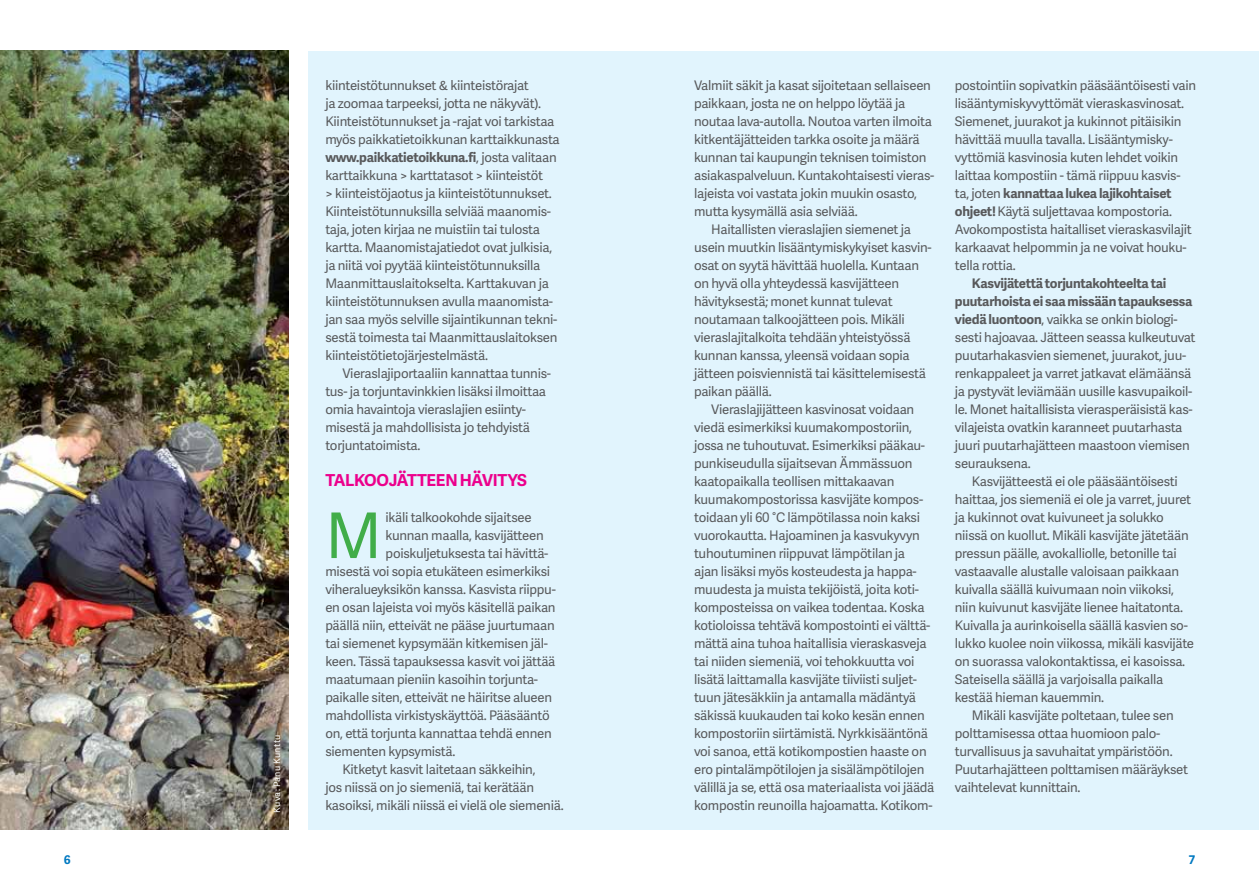
<style>
.page{position:relative;width:1259px;height:893px;background:#fff}
.page>*{position:absolute;margin:0;border:0;box-sizing:border-box;transform-origin:0 0}
.t1{font:62.85px "Adelle Sans";color:#41ad49}
.t2{font:700 16.5px "Adelle Sans";letter-spacing:-.02em;color:#ec008c}
.t3{font:13.2px/18px "Adelle Sans";letter-spacing:-.02em;color:#58595b}
.t4{font:700 12px "Adelle Sans";color:#0079c1}
.t5{font:9px "Adelle Sans";letter-spacing:.02em;color:#fff}
.s1{font-weight:700}
</style>
<div class="page">
<div style="left:309px;top:51px;width:950px;height:778px;background:#e1f4fd"></div>
<img style="left:0;top:51px;width:289px;height:778px">
<p class="t5" style="left:270px;top:813px;width:80px;rotate:-90deg">Kuva: Panu Kunttu</p>
<p class="t3" style="left:325px;top:76px;width:236px">kiinteistötunnukset &amp; kiinteistörajat<br>ja zoomaa tarpeeksi, jotta ne näkyvät).<br>Kiinteistötunnukset ja -rajat voi tarkistaa myös paikkatietoikkunan karttaikkunasta <span class="s1">www.paikkatietoikkuna.fi</span>, josta valitaan karttaikkuna &gt; karttatasot &gt; kiinteistöt<br>&gt; kiinteistöjaotus ja kiinteistötunnukset.<br>Kiinteistötunnuksilla selviää maanomis&shy;taja, joten kirjaa ne muistiin tai tulosta kartta. Maanomistajatiedot ovat julkisia, ja niitä voi pyytää kiinteistötunnuksilla Maanmittauslaitokselta. Karttakuvan ja kiinteistötunnuksen avulla maanomista&shy;jan saa myös selville sijaintikunnan tekni&shy;sestä toimesta tai Maanmittauslaitoksen kiinteistötietojärjestelmästä.</p>
<p class="t3" style="left:325px;top:364px;width:227px;text-indent:17px">Vieraslajiportaaliin kannattaa tunnis&shy;tus- ja torjuntavinkkien lisäksi ilmoittaa omia havaintoja vieraslajien esiinty&shy;misestä ja mahdollisista jo tehdyistä torjuntatoimista.</p>
<p class="t2" style="left:325px;top:468px;width:203px">TALKOOJÄTTEEN HÄVITYS</p>
<h1 class="t1" style="left:325px;top:491px;width:58px">M</h1>
<p class="t3" style="left:385px;top:508px;width:147px">ikäli talkookohde sijaitsee</p>
<p class="t3" style="left:385px;top:526px;width:160px">kunnan maalla, kasvijätteen</p>
<p class="t3" style="left:385px;top:544px;width:164px">poiskuljetuksesta tai hävittä-</p>
<p class="t3" style="left:325px;top:562px;width:226px">misestä voi sopia etukäteen esimerkiksi</p>
<p class="t3" style="left:325px;top:580px;width:232px">viheralueyksikön kanssa. Kasvista riippu-</p>
<p class="t3" style="left:325px;top:598px;width:232px">en osan lajeista voi myös käsitellä paikan</p>
<p class="t3" style="left:325px;top:616px;width:231px">päällä niin, etteivät ne pääse juurtumaan</p>
<p class="t3" style="left:325px;top:634px;width:224px">tai siemenet kypsymään kitkemisen jäl-</p>
<p class="t3" style="left:325px;top:652px;width:232px">keen. Tässä tapauksessa kasvit voi jättää</p>
<p class="t3" style="left:325px;top:670px;width:214px">maatumaan pieniin kasoihin torjunta-</p>
<p class="t3" style="left:325px;top:688px;width:228px">paikalle siten, etteivät ne häiritse alueen</p>
<p class="t3" style="left:325px;top:706px;width:226px">mahdollista virkistyskäyttöä. Pääsääntö</p>
<p class="t3" style="left:325px;top:724px;width:228px">on, että torjunta kannattaa tehdä ennen</p>
<p class="t3" style="left:325px;top:742px;width:132px">siementen kypsymistä.</p>
<p class="t3" style="left:342px;top:760px;width:195px">Kitketyt kasvit laitetaan säkkeihin,</p>
<p class="t3" style="left:325px;top:778px;width:210px">jos niissä on jo siemeniä, tai kerätään</p>
<p class="t3" style="left:325px;top:796px;width:240px">kasoiksi, mikäli niissä ei vielä ole siemeniä.</p>
<p class="t3" style="left:694px;top:76px;width:238px">Valmiit säkit ja kasat sijoitetaan sellaiseen</p>
<p class="t3" style="left:694px;top:94px;width:213px">paikkaan, josta ne on helppo löytää ja</p>
<p class="t3" style="left:694px;top:112px;width:239px">noutaa lava-autolla. Noutoa varten ilmoita</p>
<p class="t3" style="left:694px;top:130px;width:227px">kitkentäjätteiden tarkka osoite ja määrä</p>
<p class="t3" style="left:694px;top:148px;width:234px">kunnan tai kaupungin teknisen toimiston</p>
<p class="t3" style="left:694px;top:166px;width:242px">asiakaspalveluun. Kuntakohtaisesti vieras-</p>
<p class="t3" style="left:694px;top:184px;width:224px">lajeista voi vastata jokin muukin osasto,</p>
<p class="t3" style="left:694px;top:202px;width:165px">mutta kysymällä asia selviää.</p>
<p class="t3" style="left:711px;top:220px;width:201px">Haitallisten vieraslajien siemenet ja</p>
<p class="t3" style="left:694px;top:238px;width:239px">usein muutkin lisääntymiskykyiset kasvin-</p>
<p class="t3" style="left:694px;top:256px;width:227px">osat on syytä hävittää huolella. Kuntaan</p>
<p class="t3" style="left:694px;top:274px;width:206px">on hyvä olla yhteydessä kasvijätteen</p>
<p class="t3" style="left:694px;top:292px;width:200px">hävityksestä; monet kunnat tulevat</p>
<p class="t3" style="left:694px;top:310px;width:212px">noutamaan talkoojätteen pois. Mikäli</p>
<p class="t3" style="left:694px;top:328px;width:218px">vieraslajitalkoita tehdään yhteistyössä</p>
<p class="t3" style="left:694px;top:346px;width:217px">kunnan kanssa, yleensä voidaan sopia</p>
<p class="t3" style="left:694px;top:364px;width:233px">jätteen poisviennistä tai käsittelemisestä</p>
<p class="t3" style="left:694px;top:382px;width:79px">paikan päällä.</p>
<p class="t3" style="left:711px;top:400px;width:205px">Vieraslajijätteen kasvinosat voidaan</p>
<p class="t3" style="left:694px;top:418px;width:219px">viedä esimerkiksi kuumakompostoriin,</p>
<p class="t3" style="left:694px;top:436px;width:232px">jossa ne tuhoutuvat. Esimerkiksi pääkau-</p>
<p class="t3" style="left:694px;top:454px;width:220px">punkiseudulla sijaitsevan Ämmässuon</p>
<p class="t3" style="left:694px;top:472px;width:202px">kaatopaikalla teollisen mittakaavan</p>
<p class="t3" style="left:694px;top:490px;width:231px">kuumakompostorissa kasvijäte kompos-</p>
<p class="t3" style="left:694px;top:508px;width:227px">toidaan yli 60 °C lämpötilassa noin kaksi</p>
<p class="t3" style="left:694px;top:526px;width:227px">vuorokautta. Hajoaminen ja kasvukyvyn</p>
<p class="t3" style="left:694px;top:544px;width:213px">tuhoutuminen riippuvat lämpötilan ja</p>
<p class="t3" style="left:694px;top:562px;width:224px">ajan lisäksi myös kosteudesta ja happa-</p>
<p class="t3" style="left:694px;top:580px;width:226px">muudesta ja muista tekijöistä, joita koti-</p>
<p class="t3" style="left:694px;top:598px;width:232px">komposteissa on vaikea todentaa. Koska</p>
<p class="t3" style="left:694px;top:616px;width:238px">kotioloissa tehtävä kompostointi ei välttä-</p>
<p class="t3" style="left:694px;top:634px;width:234px">mättä aina tuhoa haitallisia vieraskasveja</p>
<p class="t3" style="left:694px;top:652px;width:222px">tai niiden siemeniä, voi tehokkuutta voi</p>
<p class="t3" style="left:694px;top:670px;width:224px">lisätä laittamalla kasvijäte tiiviisti suljet-</p>
<p class="t3" style="left:694px;top:688px;width:223px">tuun jätesäkkiin ja antamalla mädäntyä</p>
<p class="t3" style="left:694px;top:706px;width:232px">säkissä kuukauden tai koko kesän ennen</p>
<p class="t3" style="left:694px;top:724px;width:235px">kompostoriin siirtämistä. Nyrkkisääntönä</p>
<p class="t3" style="left:694px;top:742px;width:234px">voi sanoa, että kotikompostien haaste on</p>
<p class="t3" style="left:694px;top:760px;width:232px">ero pintalämpötilojen ja sisälämpötilojen</p>
<p class="t3" style="left:694px;top:778px;width:242px">välillä ja se, että osa materiaalista voi jäädä</p>
<p class="t3" style="left:694px;top:796px;width:240px">kompostin reunoilla hajoamatta. Kotikom-</p>
<p class="t3" style="left:955px;top:76px;width:243px">postointiin sopivatkin pääsääntöisesti vain lisääntymiskyvyttömät vieraskasvinosat.<br>Siemenet, juurakot ja kukinnot pitäisikin hävittää muulla tavalla. Lisääntymisky&shy;vyttömiä kasvinosia kuten lehdet voikin laittaa kompostiin - tämä riippuu kasvis&shy;ta, joten <span class="s1">kannattaa lukea lajikohtaiset ohjeet!</span> Käytä suljettavaa kompostoria.<br>Avokompostista haitalliset vieraskasvilajit karkaavat helpommin ja ne voivat houku&shy;tella rottia.</p>
<p class="t3" style="left:955px;top:274px;width:242px;text-indent:17px"><span class="s1">Kasvijätettä torjuntakohteelta tai puutarhoista ei saa missään tapauksessa viedä luontoon</span>, vaikka se onkin biologi&shy;sesti hajoavaa. Jätteen seassa kulkeutuvat puutarhakasvien siemenet, juurakot, juu&shy;renkappaleet ja varret jatkavat elämäänsä ja pystyvät leviämään uusille kasvupaikoil&shy;le. Monet haitallisista vierasperäisistä kas&shy;vilajeista ovatkin karanneet puutarhasta juuri puutarhajätteen maastoon viemisen seurauksena.</p>
<p class="t3" style="left:972px;top:472px;width:207px">Kasvijätteestä ei ole pääsääntöisesti</p>
<p class="t3" style="left:955px;top:490px;width:238px">haittaa, jos siemeniä ei ole ja varret, juuret</p>
<p class="t3" style="left:955px;top:508px;width:210px">ja kukinnot ovat kuivuneet ja solukko</p>
<p class="t3" style="left:955px;top:526px;width:235px">niissä on kuollut. Mikäli kasvijäte jätetään</p>
<p class="t3" style="left:955px;top:544px;width:223px">pressun päälle, avokalliolle, betonille tai</p>
<p class="t3" style="left:955px;top:562px;width:226px">vastaavalle alustalle valoisaan paikkaan</p>
<p class="t3" style="left:955px;top:580px;width:221px">kuivalla säällä kuivumaan noin viikoksi,</p>
<p class="t3" style="left:955px;top:598px;width:230px">niin kuivunut kasvijäte lienee haitatonta.</p>
<p class="t3" style="left:955px;top:616px;width:234px">Kuivalla ja aurinkoisella säällä kasvien so-</p>
<p class="t3" style="left:955px;top:634px;width:241px">lukko kuolee noin viikossa, mikäli kasvijäte</p>
<p class="t3" style="left:955px;top:652px;width:232px">on suorassa valokontaktissa, ei kasoissa.</p>
<p class="t3" style="left:955px;top:670px;width:210px">Sateisella säällä ja varjoisalla paikalla</p>
<p class="t3" style="left:955px;top:688px;width:151px">kestää hieman kauemmin.</p>
<p class="t3" style="left:972px;top:706px;width:203px">Mikäli kasvijäte poltetaan, tulee sen</p>
<p class="t3" style="left:955px;top:724px;width:207px">polttamisessa ottaa huomioon palo-</p>
<p class="t3" style="left:955px;top:742px;width:219px">turvallisuus ja savuhaitat ympäristöön.</p>
<p class="t3" style="left:955px;top:760px;width:235px">Puutarhajätteen polttamisen määräykset</p>
<p class="t3" style="left:955px;top:778px;width:127px">vaihtelevat kunnittain.</p>
<p class="t4" style="left:64px;top:850px;width:8px">6</p>
<p class="t4" style="left:1189px;top:850px;width:8px">7</p>
</div>
